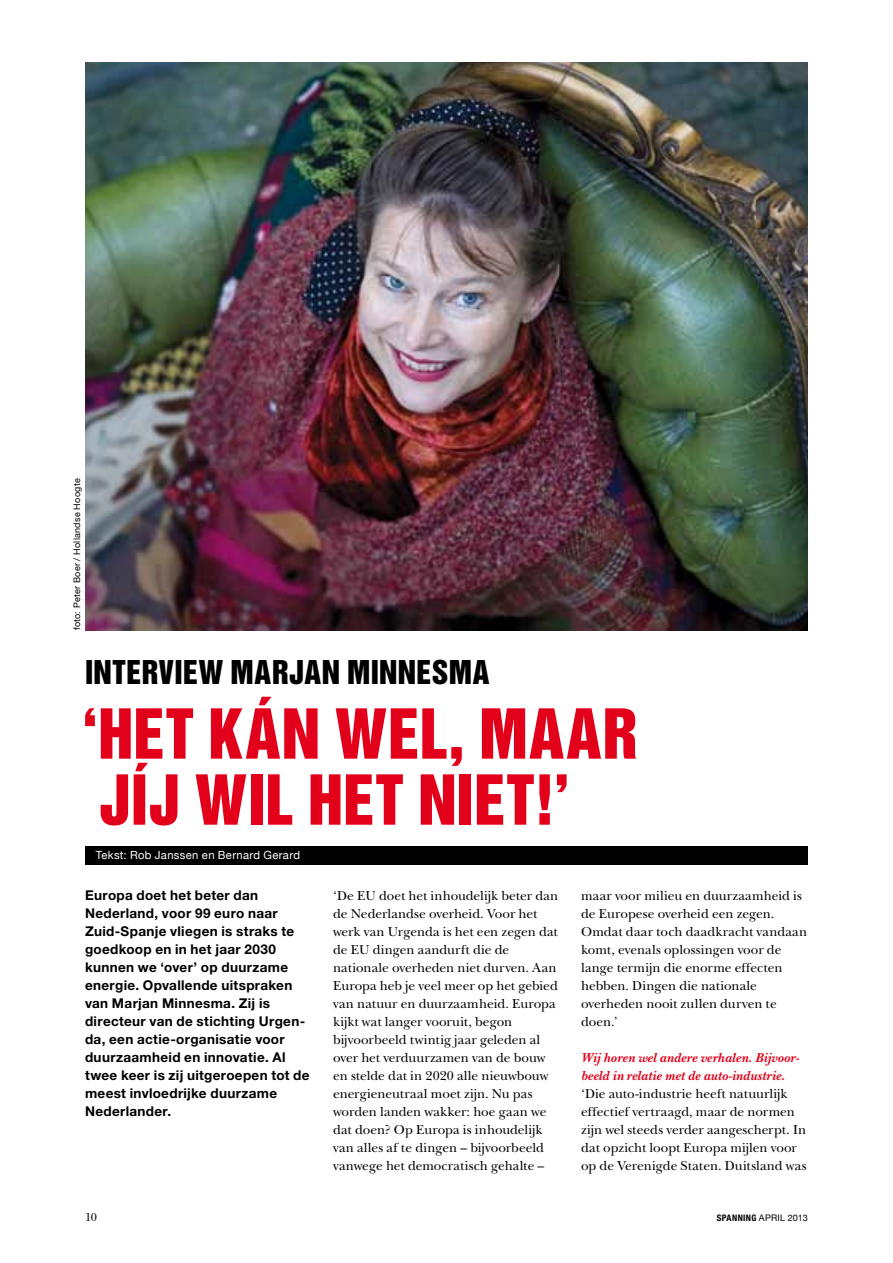
<style>
.page{position:relative;width:893px;height:1263px;background:#fff}
.page>*{position:absolute;margin:0;border:0;box-sizing:border-box;transform-origin:0 0}
.t1{font:63px/66px "Helvetica Inserat LT Std";letter-spacing:.01em;color:#e2001a}
.t2{font:30px "Helvetica Inserat LT Std";letter-spacing:.015em;color:#000}
.t3{font:13.5px/18px "New Baskerville Std";letter-spacing:-.005em;color:#000}
.t4{font:700 13.5px/18px "Helvetica Neue LT Std";letter-spacing:.025em;color:#000}
.t5{font:italic 700 13.5px/18px "New Baskerville Std";letter-spacing:.01em;color:#e2001a}
.t6{font:12px "New Baskerville Std";color:#000}
.t7{font:11.25px "Helvetica Neue";letter-spacing:.03em;color:#fff}
.t8{font:9px "Helvetica Neue";letter-spacing:.035em;color:#000}
.s1{font-family:"Helvetica Neue LT Std";font-weight:700;font-stretch:condensed}
</style>
<div class="page">
<div style="left:85px;top:846px;width:723px;height:18px;background:#000"></div>
<img style="left:85px;top:62px;width:723px;height:568px">
<p class="t8" style="left:72px;top:630px;width:153px;rotate:-90deg">foto: Peter Boer / Hollandse Hoogte</p>
<h2 class="t2" style="left:85px;top:654px;width:406px">INTERVIEW MARJAN MINNESMA</h2>
<h1 class="t1" style="left:81px;top:702px;width:558px">‘HET KÁN WEL, MAAR<br>JÍJ WIL HET NIET!’</h1>
<p class="t7" style="left:96px;top:848px;width:206px">Tekst: Rob Janssen en Bernard Gerard</p>
<p class="t4" style="left:85px;top:886px;width:226px">Europa doet het beter dan<br>Nederland, voor 99 euro naar<br>Zuid-Spanje vliegen is straks te goedkoop en in het jaar 2030 kunnen we ‘over’ op duurzame energie. Opvallende uitspraken van Marjan Minnesma. Zij is directeur van de stichting Urgen&shy;da, een actie-organisatie voor duurzaamheid en innovatie. Al twee keer is zij uitgeroepen tot de meest invloedrijke duurzame<br>Nederlander.</p>
<p class="t3" style="left:333px;top:887px;width:227px">‘De EU doet het inhoudelijk beter dan de Nederlandse overheid. Voor het werk van Urgenda is het een zegen dat de EU dingen aandurft die de nationale overheden niet durven. Aan Europa heb je veel meer op het gebied van natuur en duurzaamheid. Europa kijkt wat langer vooruit, begon bijvoorbeeld twintig jaar geleden al over het verduurzamen van de bouw en stelde dat in 2020 alle nieuwbouw energieneutraal moet zijn. Nu pas worden landen wakker: hoe gaan we dat doen? Op Europa is inhoudelijk van alles af te dingen – bijvoorbeeld vanwege het democratisch gehalte –</p>
<p class="t3" style="left:581px;top:887px;width:227px">maar voor milieu en duurzaamheid is de Europese overheid een zegen.<br>Omdat daar toch daadkracht vandaan komt, evenals oplossingen voor de lange termijn die enorme effecten hebben. Dingen die nationale overheden nooit zullen durven te doen.’</p>
<p class="t5" style="left:581px;top:1049px;width:220px">Wij horen wel andere verhalen. Bijvoor&shy;beeld in relatie met de auto-industrie.</p>
<p class="t3" style="left:581px;top:1085px;width:227px">‘Die auto-industrie heeft natuurlijk effectief vertraagd, maar de normen zijn wel steeds verder aangescherpt. In dat opzicht loopt Europa mijlen voor op de Verenigde Staten. Duitsland was</p>
<p class="t6" style="left:85px;top:1210px;width:13px">10</p>
<p class="t8" style="left:717px;top:1212px;width:93px"><span class="s1">SPANNING</span> april 2013</p>
</div>
